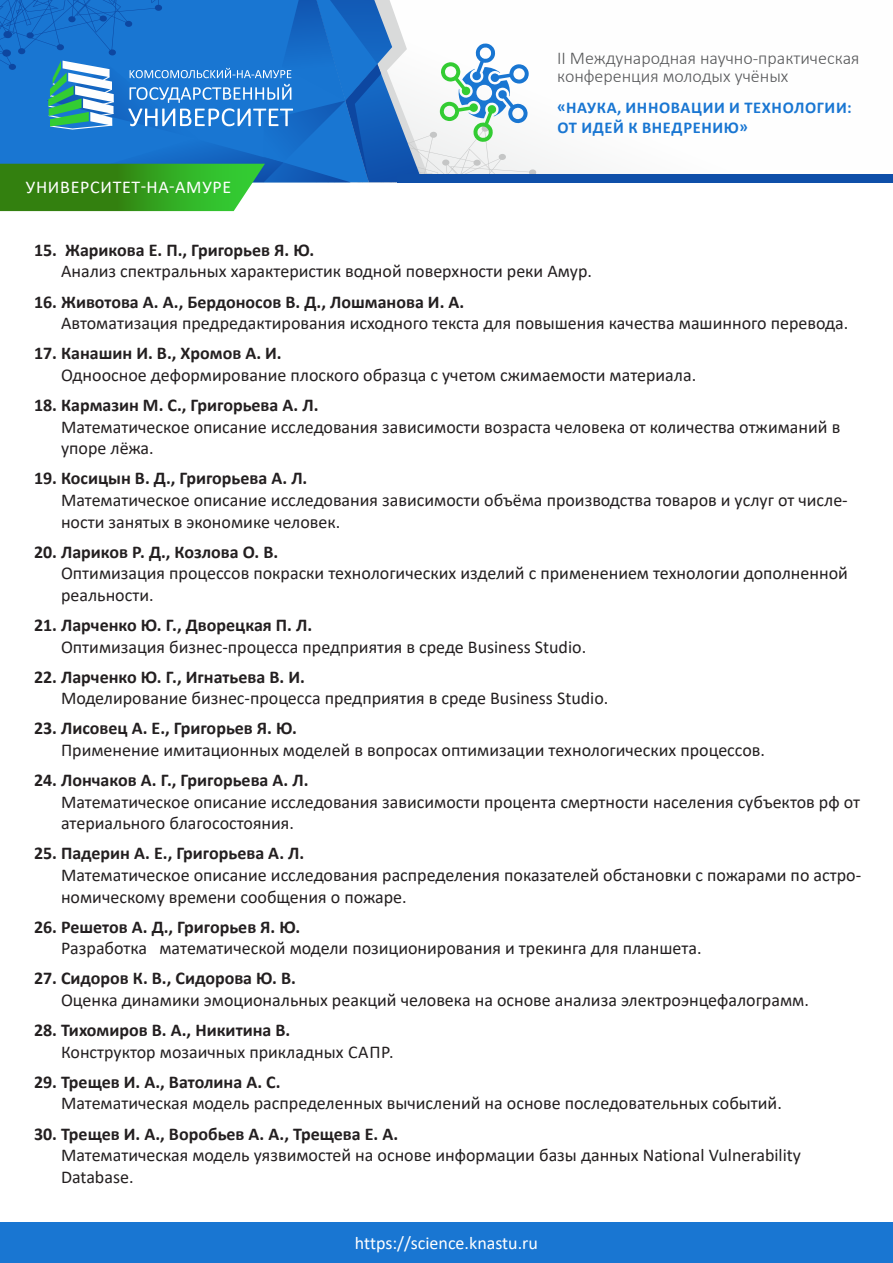
<style>
.page{position:relative;width:893px;height:1263px;background:#fff}
.page>*{position:absolute;margin:0;border:0;box-sizing:border-box;transform-origin:0 0}
.t1{font:18px/21.6px "Calibri";color:#231f20}
.t2{font:300 18px/18px "Calibri";color:#57585a}
.t3{font:18px "Calibri";color:#fff}
.t4{font:18px "Calibri";letter-spacing:.04em;color:#fff}
.t5{font:700 16.5px/19.8px "Calibri";letter-spacing:.04em;color:#1976d2}
.s1{font-weight:700}
</style>
<div class="page">
<div style="left:397px;top:174px;width:496px;height:8px;background:#0f4fa9"></div>
<svg style="left:0;top:0;width:537px;height:211px"></svg>
<div style="left:0;top:1222px;width:893px;height:41px;background:#1976d2"></div>
<p class="t4" style="left:26px;top:174px;width:207px">УНИВЕРСИТЕТ-НА-АМУРЕ</p>
<p class="t2" style="left:557px;top:49px;width:304px">II Международная научно-практическая конференция молодых учёных</p>
<p class="t5" style="left:557px;top:97px;width:296px">«НАУКА, ИННОВАЦИИ И ТЕХНОЛОГИИ:<br>ОТ ИДЕЙ К ВНЕДРЕНИЮ»</p>
<p class="t1" style="left:61px;top:239px;width:533px;text-indent:-27px"><span class="s1">15. Жарикова Е. П., Григорьев Я. Ю.<br></span>Анализ спектральных характеристик водной поверхности реки Амур.</p>
<p class="t1" style="left:61px;top:290px;width:789px;text-indent:-27px"><span class="s1">16. Животова А. А., Бердоносов В. Д., Лошманова И. А.<br></span>Автоматизация предредактирования исходного текста для повышения качества машинного перевода.</p>
<p class="t1" style="left:61px;top:342px;width:637px;text-indent:-27px"><span class="s1">17. Канашин И. В., Хромов А. И.<br></span>Одноосное деформирование плоского образца с учетом сжимаемости материала.</p>
<p class="t1" style="left:61px;top:394px;width:781px;text-indent:-27px"><span class="s1">18. Кармазин М. С., Григорьева А. Л.<br></span>Математическое описание исследования зависимости возраста человека от количества отжиманий в упоре лёжа.</p>
<p class="t1" style="left:61px;top:467px;width:788px;text-indent:-27px"><span class="s1">19. Косицын В. Д., Григорьева А. Л.<br></span>Математическое описание исследования зависимости объёма производства товаров и услуг от числе&shy;ности занятых в экономике человек.</p>
<p class="t1" style="left:61px;top:540px;width:788px;text-indent:-27px"><span class="s1">20. Лариков Р. Д., Козлова О. В.<br></span>Оптимизация процессов покраски технологических изделий с применением технологии дополненной реальности.</p>
<p class="t1" style="left:61px;top:614px;width:527px;text-indent:-27px"><span class="s1">21. Ларченко Ю. Г., Дворецкая П. Л.<br></span>Оптимизация бизнес-процесса предприятия в среде Business Studio.</p>
<p class="t1" style="left:61px;top:665px;width:549px;text-indent:-27px"><span class="s1">22. Ларченко Ю. Г., Игнатьева В. И.<br></span>Моделирование бизнес-процесса предприятия в среде Business Studio.</p>
<p class="t1" style="left:61px;top:717px;width:705px;text-indent:-27px"><span class="s1">23. Лисовец А. Е., Григорьев Я. Ю.<br></span>Применение имитационных моделей в вопросах оптимизации технологических процессов.</p>
<p class="t1" style="left:61px;top:769px;width:800px;text-indent:-27px"><span class="s1">24. Лончаков А. Г., Григорьева А. Л.<br></span>Математическое описание исследования зависимости процента смертности населения субъектов рф от атериального благосостояния.</p>
<p class="t1" style="left:61px;top:842px;width:802px;text-indent:-27px"><span class="s1">25. Падерин А. Е., Григорьева А. Л.<br></span>Математическое описание исследования распределения показателей обстановки с пожарами по астро&shy;номическому времени сообщения о пожаре.</p>
<p class="t1" style="left:61px;top:915px;width:642px;text-indent:-27px"><span class="s1">26. Решетов А. Д., Григорьев Я. Ю.<br></span>Разработка математической модели позиционирования и трекинга для планшета.</p>
<p class="t1" style="left:61px;top:967px;width:749px;text-indent:-27px"><span class="s1">27. Сидоров К. В., Сидорова Ю. В.<br></span>Оценка динамики эмоциональных реакций человека на основе анализа электроэнцефалограмм.</p>
<p class="t1" style="left:61px;top:1019px;width:334px;text-indent:-27px"><span class="s1">28. Тихомиров В. А., Никитина В.<br></span>Конструктор мозаичных прикладных САПР.</p>
<p class="t1" style="left:61px;top:1070px;width:722px;text-indent:-27px"><span class="s1">29. Трещев И. А., Ватолина А. С.<br></span>Математическая модель распределенных вычислений на основе последовательных событий.</p>
<p class="t1" style="left:61px;top:1122px;width:741px;text-indent:-27px"><span class="s1">30. Трещев И. А., Воробьев А. А., Трещева Е. А.<br></span>Математическая модель уязвимостей на основе информации базы данных National Vulnerability<br>Database.</p>
<p class="t3" style="left:355px;top:1230px;width:185px">https://science.knastu.ru</p>
</div>
